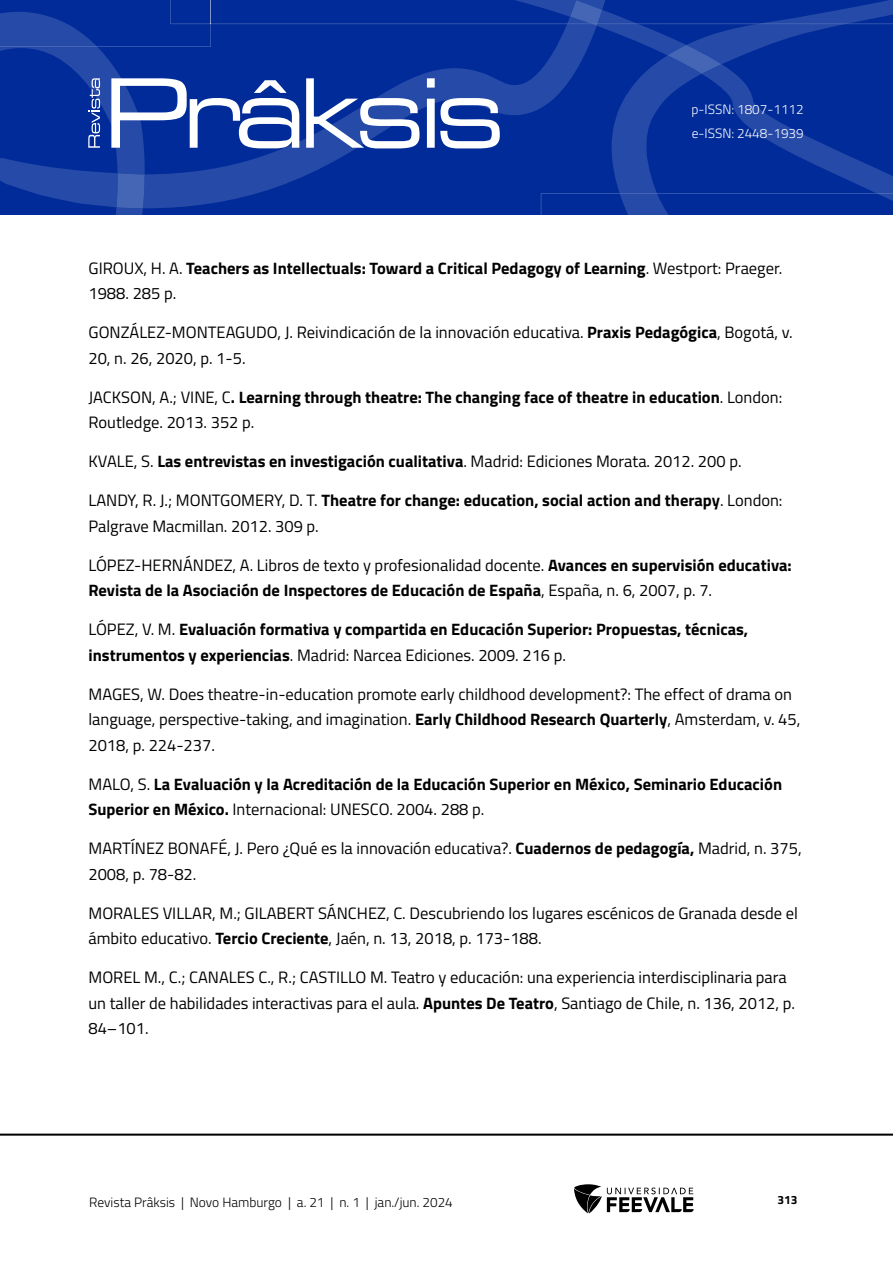
<style>
.page{position:relative;width:893px;height:1263px;background:#fff}
.page>*{position:absolute;margin:0;border:0;box-sizing:border-box;transform-origin:0 0}
.Referências{font:16.5px/25.5px "Titillium Web";color:#000}
.Referências-2{font:700 16.5px/25.5px "Titillium Web";color:#000}
.t1{font:300 13.5px "Titillium Web";color:#000}
.t2{font:300 13.5px/24px "Titillium Web";color:#fff}
.t3{font:700 12px "Titillium Web";color:#000}
.s1{font-weight:400}
.s2{font-weight:700}
</style>
<div class="page">
<hr style="left:0;top:1133px;width:893px;height:3px;background:#000">
<svg style="left:574px;top:1184px;width:120px;height:29px"></svg>
<svg style="left:0;top:0;width:893px;height:215px;background:#1239a0"></svg>
<p class="t2" style="left:691px;top:97px;width:114px">p-ISSN: 1807-1112 e-ISSN: 2448-1939</p>
<p class="Referências-2" style="left:88px;top:254px;width:695px"><span class="s1">GIROUX, H. A.</span> Teachers as Intellectuals: Toward a Critical Pedagogy of Learning<span class="s1">. Westport: Praeger.<br>1988. 285 p.</span></p>
<p class="Referências" style="left:88px;top:319px;width:706px">GONZÁLEZ-MONTEAGUDO, J. Reivindicación de la innovación educativa. <span class="s2">Praxis Pedagógica</span>, Bogotá, v.<br>20, n. 26, 2020, p. 1-5.</p>
<p class="Referências-2" style="left:88px;top:383px;width:695px"><span class="s1">JACKSON, A.; VINE, C</span>. Learning through theatre: The changing face of theatre in education<span class="s1">. London:<br>Routledge. 2013. 352 p.</span></p>
<p class="Referências" style="left:88px;top:448px;width:655px">KVALE, S. <span class="s2">Las entrevistas en investigación cualitativa</span>. Madrid: Ediciones Morata. 2012. 200 p.</p>
<p class="Referências" style="left:88px;top:487px;width:695px">LANDY, R. J.; MONTGOMERY, D. T. <span class="s2">Theatre for change: education, social action and therapy</span>. London:<br>Palgrave Macmillan. 2012. 309 p.</p>
<p class="Referências-2" style="left:88px;top:551px;width:705px"><span class="s1">LÓPEZ-HERNÁNDEZ, A. Libros de texto y profesionalidad docente.</span> Avances en supervisión educativa:<br>Revista de la Asociación de Inspectores de Educación de España<span class="s1">, España, n. 6, 2007, p. 7.</span></p>
<p class="Referências-2" style="left:88px;top:616px;width:661px"><span class="s1">LÓPEZ, V. M.</span> Evaluación formativa y compartida en Educación Superior: Propuestas, técnicas, instrumentos y experiencias<span class="s1">. Madrid: Narcea Ediciones. 2009. 216 p.</span></p>
<p class="Referências" style="left:88px;top:680px;width:713px">MAGES, W. Does theatre-in-education promote early childhood development?: The effect of drama on language, perspective-taking, and imagination. <span class="s2">Early Childhood Research Quarterly</span>, Amsterdam, v. 45,<br>2018, p. 224-237.</p>
<p class="Referências-2" style="left:88px;top:770px;width:695px"><span class="s1">MALO, S.</span> La Evaluación y la Acreditación de la Educación Superior en México, Seminario Educación<br>Superior en México. <span class="s1">Internacional: UNESCO. 2004. 288 p.</span></p>
<p class="Referências" style="left:88px;top:835px;width:715px">MARTÍNEZ BONAFÉ, J. Pero ¿Qué es la innovación educativa?. <span class="s2">Cuadernos de pedagogía,</span> Madrid, n. 375,<br>2008, p. 78-82.</p>
<p class="Referências" style="left:88px;top:899px;width:711px">MORALES VILLAR, M.; GILABERT SÁNCHEZ, C. Descubriendo los lugares escénicos de Granada desde el ámbito educativo. <span class="s2">Tercio Creciente</span>, Jaén, n. 13, 2018, p. 173-188.</p>
<p class="Referências" style="left:88px;top:964px;width:708px">MOREL M., C.; CANALES C., R.; CASTILLO M. Teatro y educación: una experiencia interdisciplinaria para un taller de habilidades interactivas para el aula. <span class="s2">Apuntes De Teatro</span>, Santiago de Chile, n. 136, 2012, p.<br>84–101.</p>
<p class="t1" style="left:89px;top:1192px;width:365px">Revista Prâksis | Novo Hamburgo | a. 21 | n. 1 | jan./jun. 2024</p>
<p class="t3" style="left:777px;top:1190px;width:22px">313</p>
</div>
